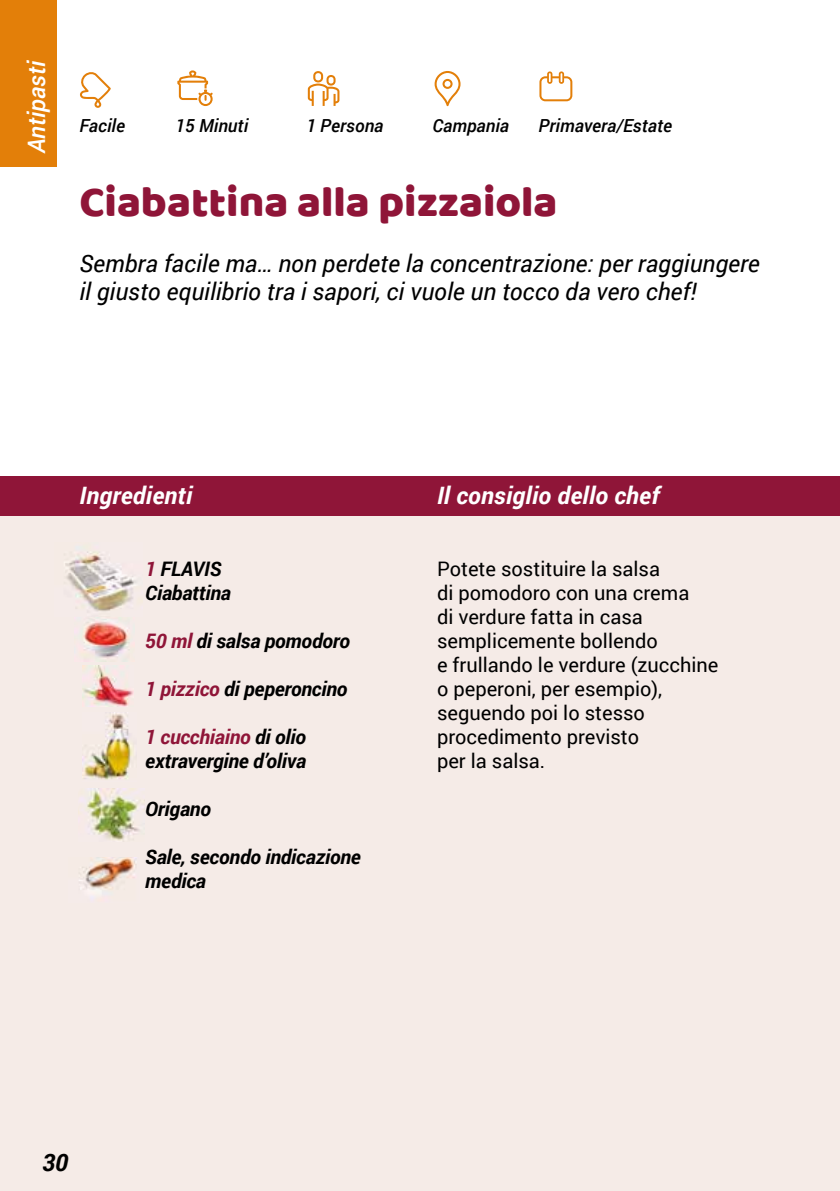
<style>
.page{position:relative;width:840px;height:1191px;background:#fff}
.page>*{position:absolute;margin:0;border:0;box-sizing:border-box;transform-origin:0 0}
.t1{font:44px "Baloo Thambi";color:#8f1538}
.t2{font:italic 24px/28px "Roboto";color:#000}
.t3{font:italic 700 24px "Roboto";letter-spacing:.01em;color:#fff}
.t4{font:italic 500 24px "Roboto";color:#fff}
.t5{font:italic 700 24px "Roboto";color:#000}
.t6{font:20px/24px "Roboto";color:#000}
.t7{font:italic 700 20px/24px "Roboto";letter-spacing:-.01em;color:#000}
.t8{font:italic 500 18px "Roboto";color:#000}
.s1{color:#8f1538}
</style>
<div class="page">
<div style="left:0;top:500px;width:839px;height:691px;background:#f5ebe7"></div>
<div style="left:0;top:0;width:57px;height:167px;background:#e37f09"></div>
<div style="left:0;top:476px;width:839px;height:40px;background:#8f1538"></div>
<svg style="left:80px;top:72px;width:31px;height:36px"></svg>
<svg style="left:434px;top:71px;width:26px;height:35px"></svg>
<svg style="left:177px;top:70px;width:35px;height:36px"></svg>
<svg style="left:539px;top:71px;width:33px;height:30px"></svg>
<svg style="left:307px;top:71px;width:32px;height:35px"></svg>
<img style="left:83px;top:712px;width:51px;height:68px">
<img style="left:79px;top:857px;width:58px;height:44px">
<img style="left:82px;top:617px;width:48px;height:44px">
<img style="left:78px;top:788px;width:66px;height:52px">
<img style="left:83px;top:665px;width:51px;height:41px">
<img style="left:64px;top:547px;width:73px;height:65px">
<p class="t4" style="left:20px;top:153px;width:95px;rotate:-90deg">Antipasti</p>
<p class="t8" style="left:79px;top:113px;width:47px">Facile</p>
<p class="t8" style="left:175px;top:113px;width:74px">15 Minuti</p>
<p class="t8" style="left:306px;top:113px;width:79px">1 Persona</p>
<p class="t8" style="left:432px;top:113px;width:78px">Campania</p>
<p class="t8" style="left:538px;top:113px;width:135px">Primavera/Estate</p>
<h1 class="t1" style="left:79px;top:170px;width:479px">Ciabattina alla pizzaiola</h1>
<p class="t2" style="left:79px;top:249px;width:681px">Sembra facile ma… non perdete la concentrazione: per raggiungere il giusto equilibrio tra i sapori, ci vuole un tocco da vero chef!</p>
<p class="t3" style="left:79px;top:479px;width:114px">Ingredienti</p>
<p class="t7" style="left:145px;top:556px;width:87px"><span class="s1">1</span> FLAVIS<br>Ciabattina</p>
<p class="t7" style="left:145px;top:628px;width:206px"><span class="s1">50 ml</span> di salsa pomodoro</p>
<p class="t7" style="left:145px;top:676px;width:203px"><span class="s1">1 pizzico</span> di peperoncino</p>
<p class="t7" style="left:145px;top:724px;width:162px"><span class="s1">1 cucchiaino</span> di olio extravergine d’oliva</p>
<p class="t7" style="left:145px;top:796px;width:67px">Origano</p>
<p class="t7" style="left:145px;top:844px;width:217px">Sale, secondo indicazione medica</p>
<p class="t3" style="left:437px;top:479px;width:224px">Il consiglio dello chef</p>
<p class="t6" style="left:437px;top:556px;width:283px">Potete sostituire la salsa<br>di pomodoro con una crema<br>di verdure fatta in casa semplicemente bollendo<br>e frullando le verdure (zucchine o peperoni, per esempio), seguendo poi lo stesso procedimento previsto<br>per la salsa.</p>
<p class="t5" style="left:42px;top:1145px;width:27px">30</p>
</div>
